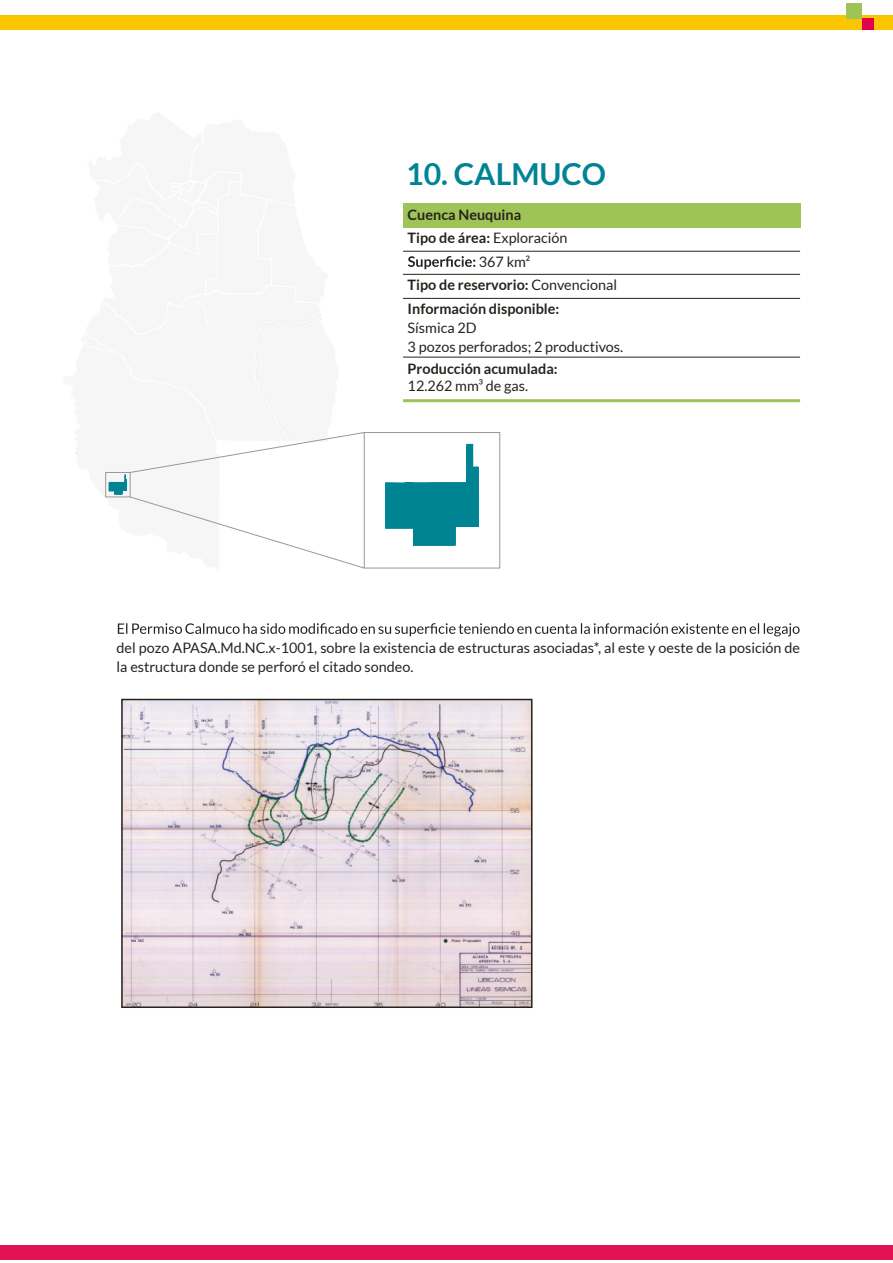
<style>
.page{position:relative;width:893px;height:1263px;background:#fff}
.page>*{position:absolute;margin:0;border:0;box-sizing:border-box;transform-origin:0 0}
.t1{font:700 30.3px "Lato";color:#008495}
.t2{font:14.4px/18.9px "Lato";color:#26231e}
.t3{font:700 14.4px "Lato";color:#26231e}
.s1{font-weight:400}
</style>
<div class="page">
<div style="left:364px;top:432px;width:136px;height:136px;border:1px solid #9b9795"></div>
<svg style="left:76px;top:318px;width:289px;height:250px"></svg>
<div style="left:0;top:15px;width:893px;height:15px;background:#fbc500"></div>
<div style="left:862px;top:18px;width:11px;height:12px;background:#e0024a"></div>
<div style="left:846px;top:3px;width:16px;height:16px;background:#9ec356"></div>
<div style="left:0;top:1245px;width:893px;height:15px;background:#e11354"></div>
<div style="left:403px;top:203px;width:397px;height:24px;background:#9ec356"></div>
<svg style="left:408px;top:256px;width:67px;height:13px"></svg>
<hr style="left:403px;top:251px;width:397px;height:1px;background:#26231e">
<hr style="left:403px;top:274px;width:397px;height:1px;background:#26231e">
<hr style="left:403px;top:298px;width:397px;height:1px;background:#26231e">
<hr style="left:403px;top:357px;width:397px;height:1px;background:#26231e">
<hr style="left:403px;top:399px;width:397px;height:3px;background:#9ec356">
<svg style="left:385px;top:444px;width:94px;height:102px"></svg>
<svg style="left:118px;top:623px;width:682px;height:13px"></svg>
<img style="left:124px;top:702px;width:405px;height:303px">
<div style="left:121px;top:699px;width:411px;height:309px;border:2px solid #26231e"></div>
<h1 class="t1" style="left:406px;top:157px;width:202px">10. CALMUCO</h1>
<p class="t3" style="left:408px;top:206px;width:115px">Cuenca Neuquina</p>
<p class="t3" style="left:408px;top:230px;width:161px">Tipo de área: <span class="s1">Exploración</span></p>
<p class="t2" style="left:479px;top:252px;width:53px">367 km²</p>
<p class="t3" style="left:408px;top:277px;width:211px">Tipo de reservorio: <span class="s1">Convencional</span></p>
<p class="t3" style="left:408px;top:300px;width:153px">Información disponible:</p>
<p class="t2" style="left:408px;top:318px;width:217px">Sísmica 2D<br>3 pozos perforados; 2 productivos.</p>
<p class="t3" style="left:408px;top:361px;width:152px">Producción acumulada:</p>
<p class="t2" style="left:408px;top:376px;width:122px">12.262 mm³ de gas.</p>
<p class="t2" style="left:117px;top:638px;width:685px">del pozo APASA.Md.NC.x-1001, sobre la existencia de estructuras asociadas*, al este y oeste de la posición de la estructura donde se perforó el citado sondeo.</p>
</div>
